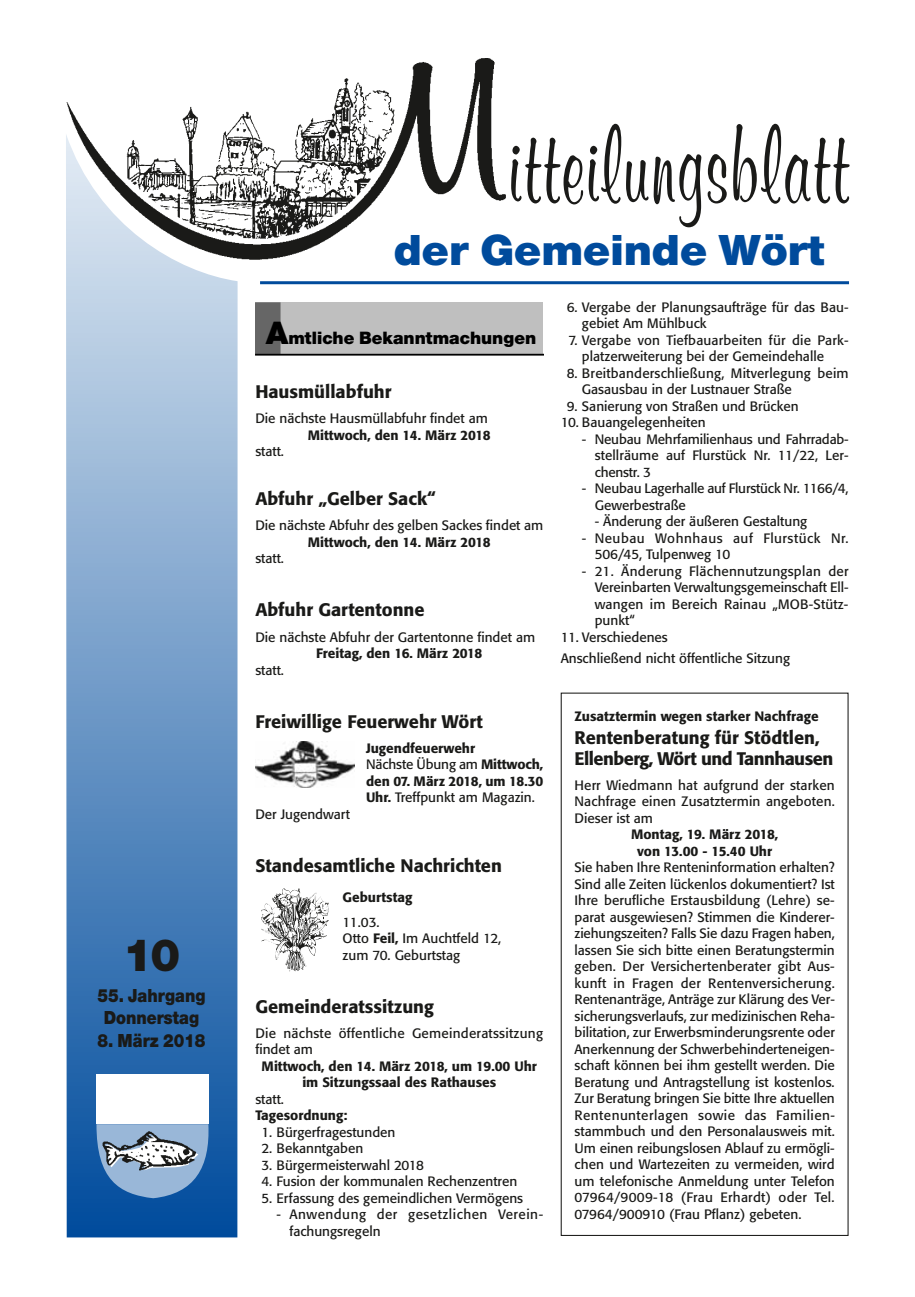
<style>
.page{position:relative;width:915px;height:1297px;background:#fff}
.page>*{position:absolute;margin:0;border:0;box-sizing:border-box;transform-origin:0 0}
.t1{font:120.3px "Murray Hill D";letter-spacing:.02em;color:#1a1a18;scale:.67 1}
.t2{font:900 48px "Nimbus Sans Novus T";color:#1a1a18}
.t3{font:900 45px "Nimbus Sans Novus T";color:#004b9c;scale:1.04 1}
.t4{font:900 19.5px/22.5px "Nimbus Sans Novus T";color:#1a1a18;text-align:center;scale:.88 1}
.t5{font:900 18.45px "Nimbus Sans Novus T";color:#000}
.t6{font:500 18px/21px "Formata";color:#1a1a18}
.t7{font:13.5px/16.5px "Formata";color:#1a1a18}
.t8{font:500 13.5px/16.5px "Formata";color:#1a1a18;text-align:center}
.t9{font:13.5px/16.5px "Formata";letter-spacing:.02em;color:#1a1a18}
.t10{font:13.5px/16.5px "Formata";letter-spacing:.035em;color:#1a1a18}
.t11{font:13.5px/16.5px "Formata";letter-spacing:.04em;color:#1a1a18}
.s1{font-size:33.45px}
.s2{font-weight:400}
.s3{font-weight:500}
</style>
<div class="page">
<svg style="left:66px;top:274px;width:171px;height:963px"></svg>
<div style="left:255px;top:302px;width:288px;height:52px;background:#bfbfbf"></div>
<div style="left:255px;top:302px;width:25px;height:52px;background:#666"></div>
<hr style="left:255px;top:354px;width:288px;height:2px;background:#000">
<svg style="left:261px;top:888px;width:68px;height:83px"></svg>
<img style="left:255px;top:741px;width:99px;height:47px">
<div style="left:560px;top:693px;width:288px;height:543px;border:1px solid #1a1a18"></div>
<hr style="left:260px;top:281px;width:588px;height:3px;background:#004b9c">
<img style="left:66px;top:58px;width:440px;height:216px">
<img style="left:84px;top:1060px;width:135px;height:148px">
<div style="left:96px;top:1074px;width:112px;height:50px;background:#fff"></div>
<h2 class="t2" style="left:123px;top:926px;width:59px">10</h2>
<h3 class="t4" style="left:97px;top:983px;width:124px">55. Jahrgang<br>Donnerstag</h3>
<h3 class="t4" style="left:97px;top:1028px;width:124px">8. März 2018</h3>
<h1 class="t1" style="left:507px;top:91px;width:510px">itteilungsblatt</h1>
<h3 class="t3" style="left:393px;top:224px;width:416px">der Gemeinde Wört</h3>
<h3 class="t5" style="left:266px;top:327px;width:272px"><span class="s1">A</span>mtliche Bekanntmachungen</h3>
<h3 class="t6" style="left:255px;top:381px;width:138px">Hausmüllabfuhr</h3>
<p class="t7" style="left:255px;top:410px;width:234px">Die nächste Hausmüllabfuhr findet am</p>
<p class="t8" style="left:308px;top:427px;width:184px">Mittwoch, den 14. März 2018</p>
<p class="t7" style="left:255px;top:443px;width:30px">statt.</p>
<h3 class="t6" style="left:255px;top:488px;width:182px">Abfuhr „Gelber Sack“</h3>
<p class="t7" style="left:255px;top:517px;width:289px">Die nächste Abfuhr des gelben Sackes findet am</p>
<p class="t8" style="left:308px;top:534px;width:184px">Mittwoch, den 14. März 2018</p>
<p class="t7" style="left:255px;top:550px;width:30px">statt.</p>
<h3 class="t6" style="left:255px;top:599px;width:171px">Abfuhr Gartentonne</h3>
<p class="t7" style="left:255px;top:628px;width:281px">Die nächste Abfuhr der Gartentonne findet am</p>
<p class="t8" style="left:316px;top:645px;width:168px">Freitag, den 16. März 2018</p>
<p class="t7" style="left:255px;top:661px;width:30px">statt.</p>
<h3 class="t6" style="left:255px;top:711px;width:229px">Freiwillige Feuerwehr Wört</h3>
<p class="t8" style="left:366px;top:740px;width:179px;text-align:left">Jugendfeuerwehr<br><span class="s2">Nächste Übung am</span> Mittwoch, den 07. März 2018, um 18.30<br>Uhr. <span class="s2">Treffpunkt am Magazin.</span></p>
<p class="t7" style="left:255px;top:806px;width:96px">Der Jugendwart</p>
<h3 class="t6" style="left:255px;top:855px;width:248px">Standesamtliche Nachrichten</h3>
<p class="t8" style="left:342px;top:888px;width:71px">Geburtstag</p>
<p class="t7" style="left:342px;top:913px;width:160px">11.03.<br>Otto <span class="s3">Feil,</span> Im Auchtfeld 12, zum 70. Geburtstag</p>
<h3 class="t6" style="left:255px;top:996px;width:180px">Gemeinderatssitzung</h3>
<p class="t9" style="left:255px;top:1025px;width:289px">Die nächste öffentliche Gemeinderatssitzung findet am</p>
<p class="t8" style="left:261px;top:1058px;width:277px">Mittwoch, den 14. März 2018, um 19.00 Uhr im Sitzungssaal des Rathauses</p>
<p class="t7" style="left:255px;top:1091px;width:30px">statt.</p>
<p class="t8" style="left:255px;top:1107px;width:93px">Tagesordnung:</p>
<p class="t7" style="left:261px;top:1124px;width:135px">1. Bürgerfragestunden</p>
<p class="t7" style="left:261px;top:1140px;width:103px">2. Bekanntgaben</p>
<p class="t7" style="left:261px;top:1157px;width:164px">3. Bürgermeisterwahl 2018</p>
<p class="t7" style="left:261px;top:1173px;width:257px">4. Fusion der kommunalen Rechenzentren</p>
<p class="t7" style="left:261px;top:1190px;width:263px">5. Erfassung des gemeindlichen Vermögens</p>
<p class="t11" style="left:289px;top:1206px;width:255px;text-indent:-13px">- Anwendung der gesetzlichen Verein&shy;fachungsregeln</p>
<p class="t7" style="left:581px;top:298px;width:268px;text-indent:-15px">6. Vergabe der Planungsaufträge für das Bau&shy;gebiet Am Mühlbuck</p>
<p class="t7" style="left:581px;top:331px;width:268px;text-indent:-14px">7. Vergabe von Tiefbauarbeiten für die Park&shy;platzerweiterung bei der Gemeindehalle</p>
<p class="t7" style="left:581px;top:364px;width:268px;text-indent:-15px">8. Breitbanderschließung, Mitverlegung beim<br>Gasausbau in der Lustnauer Straße</p>
<p class="t7" style="left:566px;top:397px;width:233px">9. Sanierung von Straßen und Brücken</p>
<p class="t7" style="left:560px;top:414px;width:146px">10. Bauangelegenheiten</p>
<p class="t7" style="left:594px;top:430px;width:255px;text-align:justify;text-indent:-13px">- Neubau Mehrfamilienhaus und Fahrradab&shy;stellräume auf Flurstück Nr. 11/22, Ler&shy;chenstr. 3</p>
<p class="t7" style="left:594px;top:480px;width:255px;text-indent:-13px">- Neubau Lagerhalle auf Flurstück Nr. 1166/4,<br>Gewerbestraße</p>
<p class="t7" style="left:594px;top:513px;width:214px">- Änderung der äußeren Gestaltung</p>
<p class="t10" style="left:594px;top:529px;width:255px;text-indent:-13px">- Neubau Wohnhaus auf Flurstück Nr.<br>506/45, Tulpenweg 10</p>
<p class="t7" style="left:594px;top:562px;width:255px;text-align:justify;text-indent:-13px">- 21. Änderung Flächennutzungsplan der Vereinbarten Verwaltungsgemeinschaft Ell&shy;wangen im Bereich Rainau „MOB-Stütz&shy;punkt“</p>
<p class="t7" style="left:560px;top:626px;width:231px;line-height:21px">11. Verschiedenes<br>Anschließend nicht öffentliche Sitzung</p>
<p class="t8" style="left:574px;top:707px;width:246px">Zusatztermin wegen starker Nachfrage</p>
<h3 class="t6" style="left:574px;top:727px;width:260px">Rentenberatung für Stödtlen,<br>Ellenberg, Wört und Tannhausen</h3>
<p class="t7" style="left:574px;top:777px;width:262px;text-align:justify">Herr Wiedmann hat aufgrund der starken Nachfrage einen Zusatztermin angeboten.<br>Dieser ist am</p>
<p class="t8" style="left:630px;top:826px;width:149px">Montag, 19. März 2018, von 13.00 - 15.40 Uhr</p>
<p class="t7" style="left:574px;top:859px;width:262px;text-align:justify">Sie haben Ihre Renteninformation erhalten?<br>Sind alle Zeiten lückenlos dokumentiert? Ist Ihre berufliche Erstausbildung (Lehre) se&shy;parat ausgewiesen? Stimmen die Kinderer&shy;ziehungszeiten? Falls Sie dazu Fragen haben, lassen Sie sich bitte einen Beratungstermin geben. Der Versichertenberater gibt Aus&shy;kunft in Fragen der Rentenversicherung.<br>Rentenanträge, Anträge zur Klärung des Ver&shy;sicherungsverlaufs, zur medizinischen Reha&shy;bilitation, zur Erwerbsminderungsrente oder Anerkennung der Schwerbehinderteneigen&shy;schaft können bei ihm gestellt werden. Die Beratung und Antragstellung ist kostenlos.<br>Zur Beratung bringen Sie bitte Ihre aktuellen Rentenunterlagen sowie das Familien&shy;stammbuch und den Personalausweis mit.<br>Um einen reibungslosen Ablauf zu ermögli&shy;chen und Wartezeiten zu vermeiden, wird um telefonische Anmeldung unter Telefon 07964/9009-18 (Frau Erhardt) oder Tel.<br>07964/900910 (Frau Pflanz) gebeten.</p>
</div>
